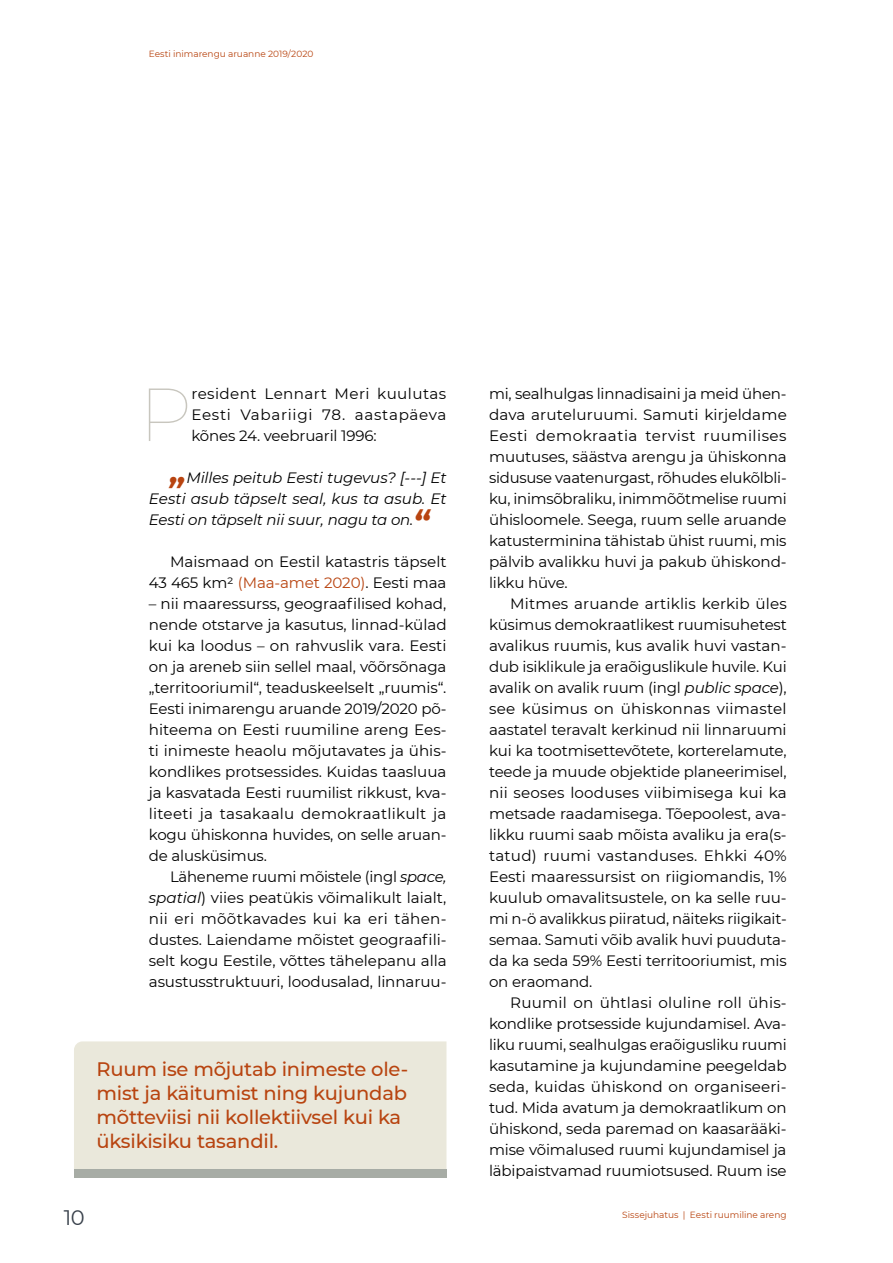
<style>
.page{position:relative;width:893px;height:1263px;background:#fff}
.page>*{position:absolute;margin:0;border:0;box-sizing:border-box;transform-origin:0 0}
.t1{font:100 75px "Montserrat";color:#c8c6be}
.t2{font:21px "Montserrat";color:#39414b}
.t3{font:500 19.5px/24px "Montserrat";letter-spacing:-.01em;color:#b84410}
.t4{font:15px/21px "Montserrat";letter-spacing:-.01em;color:#000;text-align:justify}
.t5{font:italic 15px/21px "Montserrat";letter-spacing:-.01em;color:#000;text-align:justify}
.t6{font:9px "Montserrat";color:#b84410}
.s1{font-weight:700;font-size:33px;color:#b84410}
.s2{color:#b84410}
.s3{font-style:italic}
</style>
<div class="page">
<div style="left:74px;top:1041px;width:372px;height:128px;background:#eae8db"></div>
<div style="left:74px;top:1169px;width:372px;height:9px;background:#a7aca5"></div>
<p class="t6" style="left:149px;top:47px;width:166px">Eesti inimarengu aruanne 2019/2020</p>
<h1 class="t1" style="left:139px;top:364px;width:55px">P</h1>
<p class="t4" style="left:191px;top:383px;width:257px">resident Lennart Meri kuulutas Eesti Vabariigi 78. aastapäeva kõnes 24. veebruaril 1996:</p>
<p class="t5" style="left:149px;top:467px;width:299px;text-indent:21px"><span class="s1">„</span>Milles peitub Eesti tugevus? [---] Et Eesti asub täpselt seal, kus ta asub. Et Eesti on täpselt nii suur, nagu ta on.<span class="s1">“</span></p>
<p class="t4" style="left:149px;top:551px;width:299px;text-align:right">Maismaad on Eestil katastris täpselt<br>43 465 km2 <span class="s2">(Maa-amet 2020)</span>. Eesti maa</p>
<p class="t4" style="left:149px;top:593px;width:299px">– nii maaressurss, geograafilised kohad, nende otstarve ja kasutus, linnad-külad kui ka loodus – on rahvuslik vara. Eesti on ja areneb siin sellel maal, võõrsõnaga „territooriumil“, teaduskeelselt „ruumis“.<br>Eesti inimarengu aruande 2019/2020 põ&shy;hiteema on Eesti ruumiline areng Ees&shy;ti inimeste heaolu mõjutavates ja ühis&shy;kondlikes protsessides. Kuidas taasluua ja kasvatada Eesti ruumilist rikkust, kva&shy;liteeti ja tasakaalu demokraatlikult ja kogu ühiskonna huvides, on selle aruan&shy;de alusküsimus.</p>
<p class="t4" style="left:149px;top:866px;width:299px;text-indent:21px">Läheneme ruumi mõistele (ingl <span class="s3">space, spatial</span>) viies peatükis võimalikult laialt, nii eri mõõtkavades kui ka eri tähen&shy;dustes. Laiendame mõistet geograafili&shy;selt kogu Eestile, võttes tähelepanu alla asustusstruktuuri, loodusalad, linnaruu-</p>
<h3 class="t3" style="left:96px;top:1056px;width:313px">Ruum ise mõjutab inimeste ole&shy;mist ja käitumist ning kujundab mõtteviisi nii kollektiivsel kui ka üksikisiku tasandil.</h3>
<h2 class="t2" style="left:64px;top:1203px;width:23px">10</h2>
<p class="t4" style="left:489px;top:383px;width:299px">mi, sealhulgas linnadisaini ja meid ühen&shy;dava aruteluruumi. Samuti kirjeldame Eesti demokraatia tervist ruumilises muutuses, säästva arengu ja ühiskonna sidususe vaatenurgast, rõhudes elukõlbli&shy;ku, inimsõbraliku, inimmõõtmelise ruumi ühisloomele. Seega, ruum selle aruande katusterminina tähistab ühist ruumi, mis pälvib avalikku huvi ja pakub ühiskond&shy;likku hüve.</p>
<p class="t4" style="left:489px;top:593px;width:299px;text-indent:21px">Mitmes aruande artiklis kerkib üles küsimus demokraatlikest ruumisuhetest avalikus ruumis, kus avalik huvi vastan&shy;dub isiklikule ja eraõiguslikule huvile. Kui avalik on avalik ruum (ingl <span class="s3">public space</span>), see küsimus on ühiskonnas viimastel aastatel teravalt kerkinud nii linnaruumi kui ka tootmisettevõtete, korterelamute, teede ja muude objektide planeerimisel, nii seoses looduses viibimisega kui ka metsade raadamisega. Tõepoolest, ava&shy;likku ruumi saab mõista avaliku ja era(s&shy;tatud) ruumi vastanduses. Ehkki 40% Eesti maaressursist on riigiomandis, 1% kuulub omavalitsustele, on ka selle ruu&shy;mi n-ö avalikkus piiratud, näiteks riigikait&shy;semaa. Samuti võib avalik huvi puuduta&shy;da ka seda 59% Eesti territooriumist, mis on eraomand.</p>
<p class="t4" style="left:489px;top:992px;width:299px;text-indent:21px">Ruumil on ühtlasi oluline roll ühis&shy;kondlike protsesside kujundamisel. Ava&shy;liku ruumi, sealhulgas eraõigusliku ruumi kasutamine ja kujundamine peegeldab seda, kuidas ühiskond on organiseeri&shy;tud. Mida avatum ja demokraatlikum on ühiskond, seda paremad on kaasarääki&shy;mise võimalused ruumi kujundamisel ja läbipaistvamad ruumiotsused. Ruum ise</p>
<p class="t6" style="left:622px;top:1209px;width:166px">Sissejuhatus | Eesti ruumiline areng</p>
</div>
